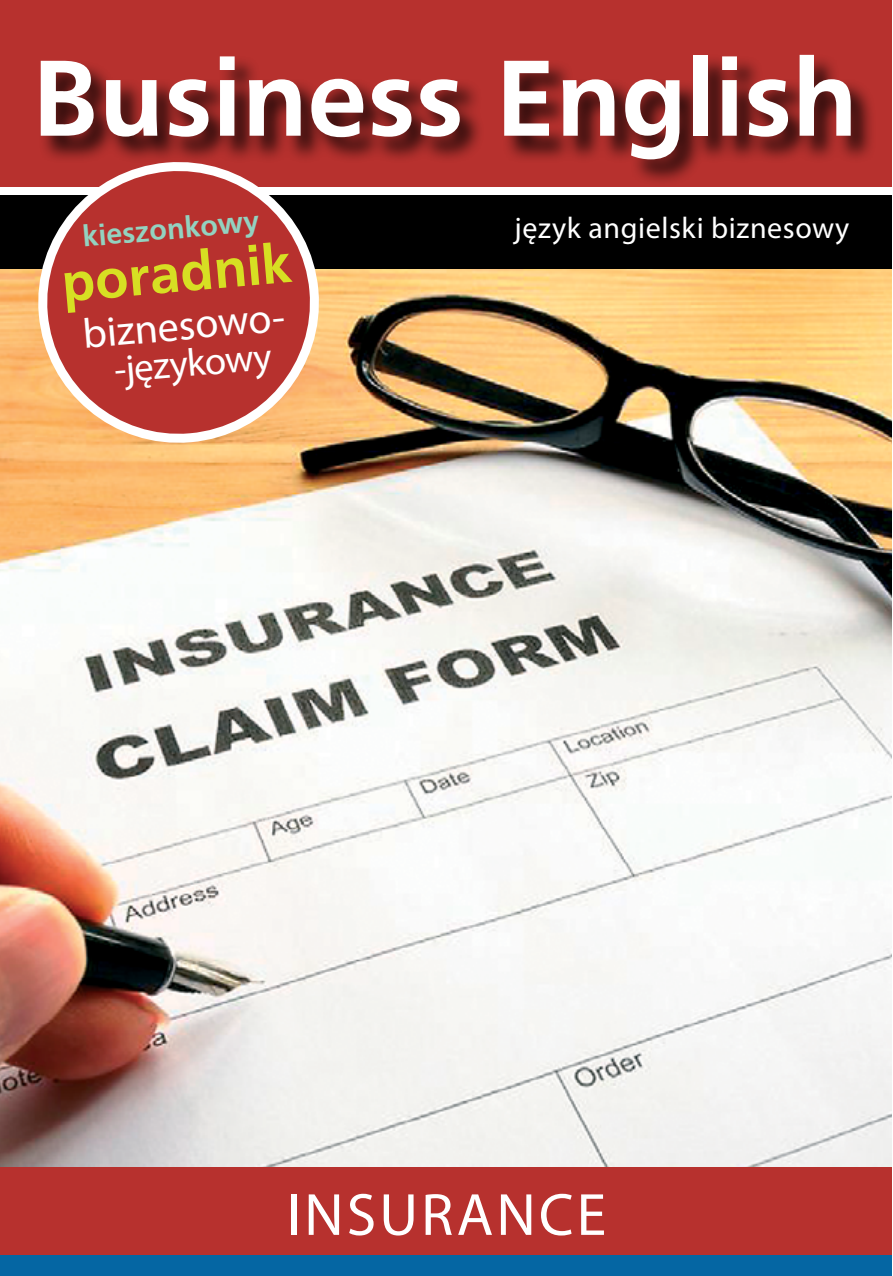
<style>
.page{position:relative;width:893px;height:1276px;background:#fff}
.page>*{position:absolute;margin:0;border:0;box-sizing:border-box;transform-origin:0 0}
.t1{font:112.2px "Roissy";color:#fff}
.t2{font:60px "Myriad Pro";letter-spacing:.05em;color:#fff}
.t3{font:57px "Roissy";color:#d7df23}
.t4{font:42px "Myriad Pro";color:#fff}
.t5{font:39px "Myriad Pro";color:#fff}
.t6{font:30px "Myriad Pro";letter-spacing:.02em;color:#fff}
.t7{font:30px "Roissy";color:#93d2c0}
</style>
<div class="page">
<img style="left:0;top:268px;width:891px;height:898px">
<div style="left:0;top:1233px;width:891px;height:43px;background:#0566a3"></div>
<div style="left:0;top:195px;width:891px;height:73px;background:#000"></div>
<div style="left:0;top:1px;width:891px;height:186px;background:#b7312e"></div>
<div style="left:39px;top:54px;width:837px;height:132px;background:#000;opacity:.75"></div>
<div style="left:0;top:1166px;width:891px;height:88px;background:#b7312e"></div>
<svg style="left:37px;top:160px;width:283px;height:287px"></svg>
<h1 class="t1" style="left:32px;top:55px;width:827px">Business English</h1>
<p class="t7" style="left:82px;top:225px;width:179px;rotate:-5deg">kieszonkowy</p>
<h3 class="t3" style="left:60px;top:261px;width:232px;rotate:-5deg">poradnik</h3>
<h3 class="t4" style="left:81px;top:308px;width:204px;rotate:-5deg">biznesowo-</h3>
<h3 class="t5" style="left:112px;top:346px;width:159px;rotate:-5deg">-językowy</h3>
<p class="t6" style="left:514px;top:209px;width:336px">język angielski biznesowy</p>
<h2 class="t2" style="left:287px;top:1177px;width:321px">INSURANCE</h2>
</div>
